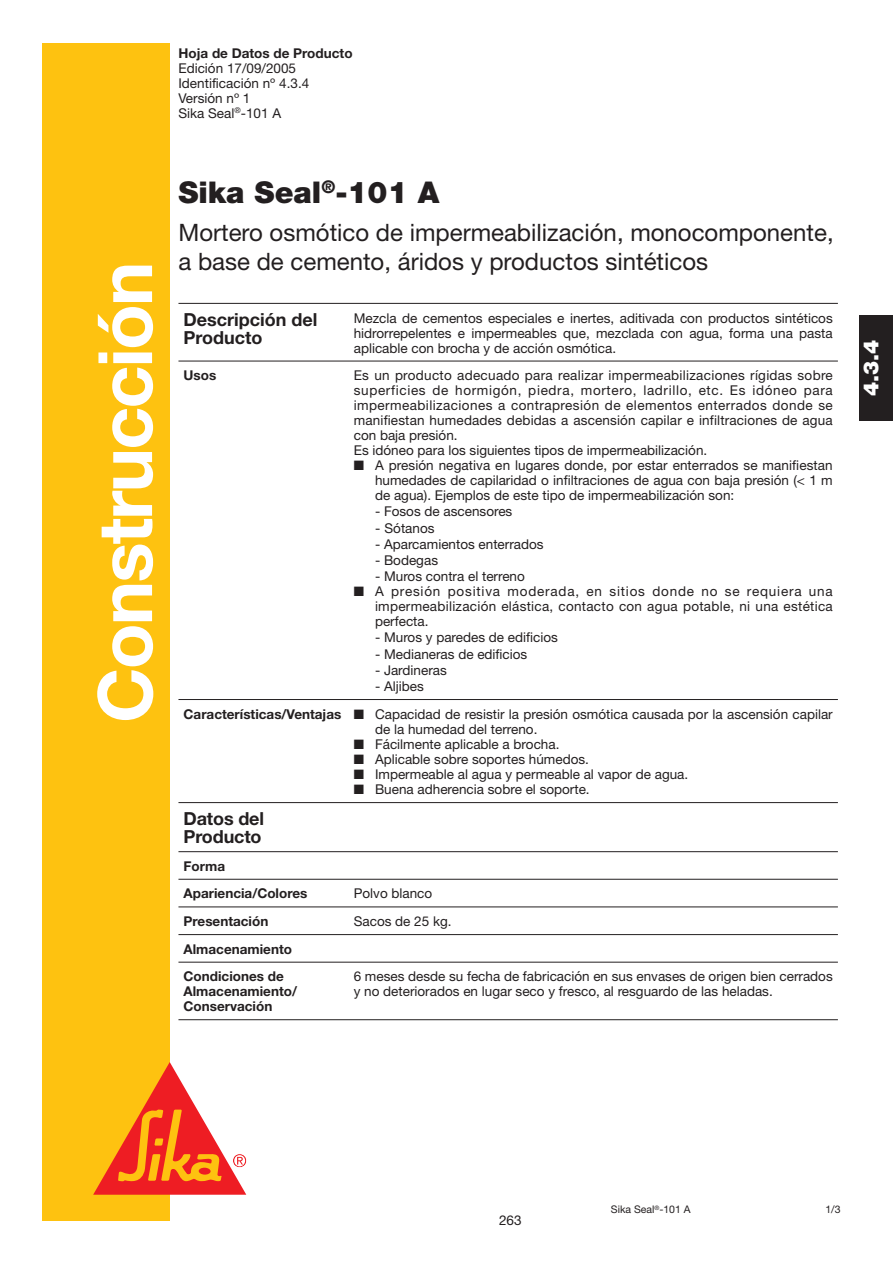
<style>
.page{position:relative;width:893px;height:1263px;background:#fff}
.page>*{position:absolute;margin:0;border:0;box-sizing:border-box;transform-origin:0 0}
.t1{font:700 75px "Helvetica Neue";letter-spacing:-.025em;color:#fff}
.t2{font:900 30px "Helvetica Neue";color:#231f20}
.t3{font:24px/28.8px "Helvetica Neue";color:#231f20}
.t4{font:900 21px "Helvetica Neue";color:#fff}
.t5{font:700 18px/18px "Helvetica Neue";color:#231f20}
.t6{font:13.5px/15px "Helvetica Neue";color:#231f20}
.t7{font:13.5px/15px "Helvetica Neue";letter-spacing:.02em;color:#231f20}
.t8{font:700 13.5px/27.6px "Helvetica Neue";color:#231f20}
.t9{font:10.5px "Helvetica Neue";color:#231f20}
.s1{font-weight:700}
</style>
<div class="page">
<div style="left:42px;top:43px;width:128px;height:1177px;background:#fec210"></div>
<svg style="left:93px;top:1062px;width:153px;height:133px"></svg>
<hr style="left:178px;top:303px;width:659px;height:1px;background:#231f20">
<hr style="left:178px;top:361px;width:659px;height:1px;background:#231f20">
<hr style="left:178px;top:699px;width:659px;height:1px;background:#231f20">
<hr style="left:178px;top:802px;width:659px;height:1px;background:#231f20">
<hr style="left:178px;top:851px;width:659px;height:1px;background:#231f20">
<hr style="left:178px;top:879px;width:659px;height:1px;background:#231f20">
<hr style="left:178px;top:907px;width:659px;height:1px;background:#231f20">
<hr style="left:178px;top:934px;width:659px;height:1px;background:#231f20">
<hr style="left:178px;top:962px;width:659px;height:1px;background:#231f20">
<hr style="left:178px;top:1019px;width:170px;height:1px;background:#231f20">
<hr style="left:348px;top:1019px;width:489px;height:1px;background:#231f20">
<div style="left:859px;top:316px;width:33px;height:105px;background:#231f20"></div>
<h1 class="t1" style="left:99px;top:723px;width:463px;rotate:-90deg">Construcción</h1>
<p class="t8" style="left:178px;top:41px;width:176px">Hoja de Datos de Producto</p>
<p class="t6" style="left:178px;top:62px;width:132px">Edición 17/09/2005<br>Identificación nº 4.3.4<br>Versión nº 1<br>Sika Seal<sup>®</sup>-101 A</p>
<h2 class="t2" style="left:178px;top:182px;width:262px">Sika Seal<sup>®</sup>-101 A</h2>
<h3 class="t3" style="left:178px;top:221px;width:656px">Mortero osmótico de impermeabilización, monocomponente, a base de cemento, áridos y productos sintéticos</h3>
<h3 class="t5" style="left:183px;top:313px;width:135px">Descripción del<br>Producto</h3>
<p class="t6" style="left:354px;top:312px;width:480px;text-align:justify">Mezcla de cementos especiales e inertes, aditivada con productos sintéticos hidrorrepelentes e impermeables que, mezclada con agua, forma una pasta aplicable con brocha y de acción osmótica.</p>
<p class="t8" style="left:183px;top:363px;width:34px">Usos</p>
<p class="t7" style="left:354px;top:370px;width:480px">Es un producto adecuado para realizar impermeabilizaciones rígidas sobre superficies de hormigón, piedra, mortero, ladrillo, etc. Es idóneo para impermeabilizaciones a contrapresión de elementos enterrados donde se manifiestan humedades debidas a ascensión capilar e infiltraciones de agua con baja presión.<br>Es idóneo para los siguientes tipos de impermeabilización.</p>
<p class="t6" style="left:375px;top:460px;width:459px;text-align:justify;text-indent:-21px">■ A presión negativa en lugares donde, por estar enterrados se manifiestan humedades de capilaridad o infiltraciones de agua con baja presión (&lt; 1 m de agua). Ejemplos de este tipo de impermeabilización son:</p>
<p class="t6" style="left:375px;top:506px;width:139px">- Fosos de ascensores</p>
<p class="t6" style="left:375px;top:522px;width:61px">- Sótanos</p>
<p class="t6" style="left:375px;top:538px;width:170px">- Aparcamientos enterrados</p>
<p class="t6" style="left:375px;top:554px;width:65px">- Bodegas</p>
<p class="t6" style="left:375px;top:571px;width:151px">- Muros contra el terreno</p>
<p class="t6" style="left:375px;top:586px;width:459px;text-align:justify;text-indent:-21px">■ A presión positiva moderada, en sitios donde no se requiera una impermeabilización elástica, contacto con agua potable, ni una estética perfecta.</p>
<p class="t6" style="left:375px;top:632px;width:184px">- Muros y paredes de edificios</p>
<p class="t6" style="left:375px;top:648px;width:154px">- Medianeras de edificios</p>
<p class="t6" style="left:375px;top:664px;width:73px">- Jardineras</p>
<p class="t6" style="left:183px;top:674px;width:650px;line-height:28px;text-indent:191px">- Aljibes<br><span class="s1">Características/Ventajas</span> ■ Capacidad de resistir la presión osmótica causada por la ascensión capilar</p>
<p class="t6" style="left:375px;top:724px;width:164px">de la humedad del terreno.</p>
<p class="t6" style="left:354px;top:739px;width:207px">■ Fácilmente aplicable a brocha.</p>
<p class="t6" style="left:354px;top:754px;width:237px">■ Aplicable sobre soportes húmedos.</p>
<p class="t6" style="left:354px;top:769px;width:336px">■ Impermeable al agua y permeable al vapor de agua.</p>
<p class="t6" style="left:354px;top:784px;width:237px">■ Buena adherencia sobre el soporte.</p>
<h3 class="t5" style="left:183px;top:812px;width:82px">Datos del<br>Producto</h3>
<p class="t8" style="left:183px;top:854px;width:125px">Forma<br>Apariencia/Colores</p>
<p class="t6" style="left:354px;top:888px;width:80px">Polvo blanco</p>
<p class="t8" style="left:183px;top:909px;width:86px">Presentación</p>
<p class="t6" style="left:354px;top:916px;width:99px">Sacos de 25 kg.</p>
<p class="t8" style="left:183px;top:937px;width:110px">Almacenamiento<br>Condiciones de</p>
<p class="t8" style="left:183px;top:986px;width:115px;line-height:15px">Almacenamiento/<br>Conservación</p>
<p class="t6" style="left:354px;top:971px;width:480px">6 meses desde su fecha de fabricación en sus envases de origen bien cerrados y no deteriorados en lugar seco y fresco, al resguardo de las heladas.</p>
<h3 class="t4" style="left:863px;top:396px;width:58px;rotate:-90deg">4.3.4</h3>
<p class="t6" style="left:499px;top:1214px;width:24px">263</p>
<p class="t9" style="left:611px;top:1206px;width:81px">Sika Seal<sup>®</sup>-101 A</p>
<p class="t9" style="left:825px;top:1206px;width:17px">1/3</p>
</div>
